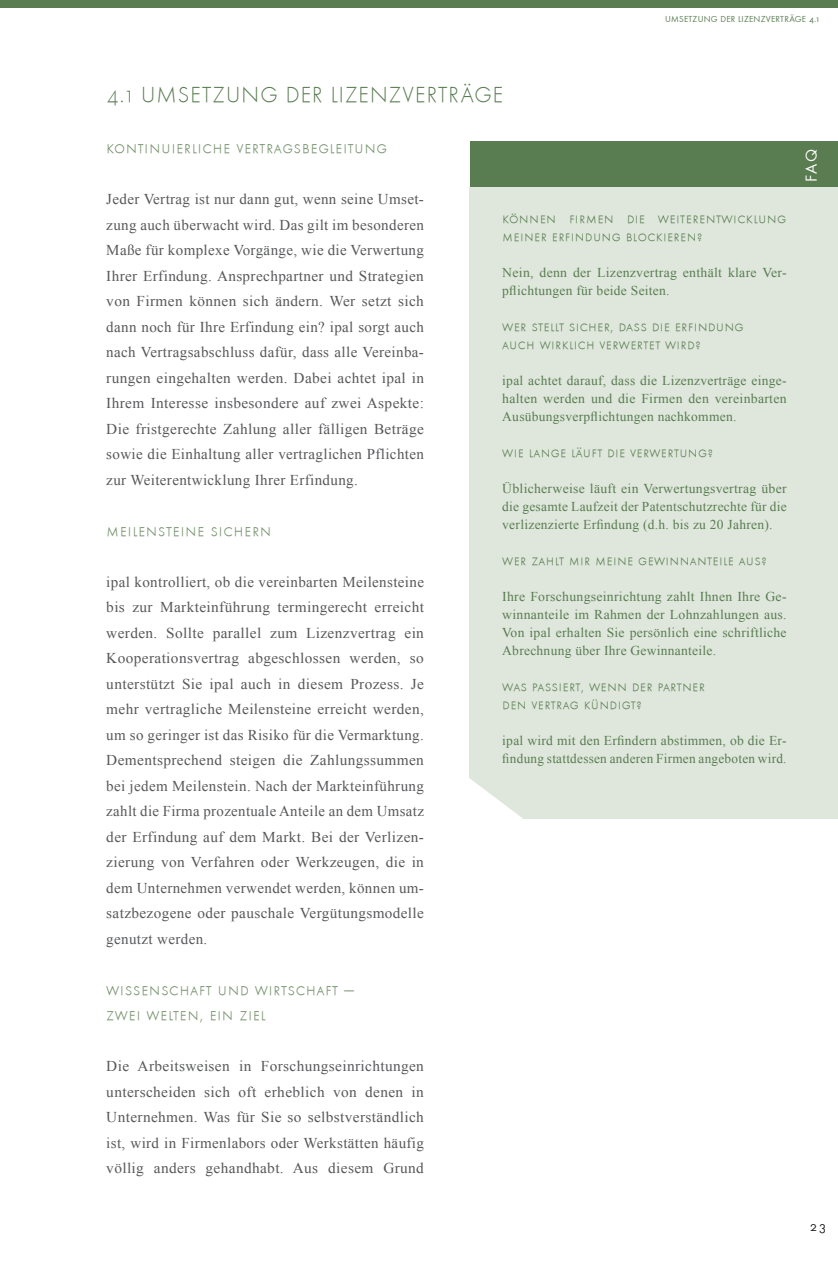
<style>
.page{position:relative;width:838px;height:1263px;background:#fff}
.page>*{position:absolute;margin:0;border:0;box-sizing:border-box;transform-origin:0 0}
.t1{font:300 22.5px "Function LH Sm Caps";letter-spacing:.05em;color:#597c51}
.t2{font:300 19.5px/25.5px "Function LH Sm Caps";letter-spacing:.025em;color:#74916b}
.t3{font:300 16.5px/18px "Function LH Sm Caps";letter-spacing:.02em;color:#597c51}
.t4{font:16.5px "Function Sm Caps";color:#fff}
.t5{font:15px/25.5px "Times New Roman";letter-spacing:.025em;color:#57585a;text-align:justify}
.t6{font:13.5px/18px "Times New Roman";letter-spacing:.02em;color:#597c51;text-align:justify}
.t7{font:13.5px "Function Sm Caps";color:#231f20}
.t8{font:9px "Function Sm Caps";letter-spacing:.025em;color:#597c51}
</style>
<div class="page">
<div style="left:0;top:0;width:838px;height:7px;background:#597c51"></div>
<div style="left:471px;top:142px;width:367px;height:45px;background:#597c51"></div>
<div style="left:469px;top:187px;width:369px;height:631px;background:#dfe7dc"></div>
<svg style="left:469px;top:778px;width:53px;height:40px"></svg>
<p class="t8" style="left:665px;top:14px;width:156px">UMSETZUNG DER LIZENZVERTRÄGE 4.1</p>
<h1 class="t1" style="left:107px;top:83px;width:398px">4.1 UMSETZUNG DER LIZENZVERTRÄGE</h1>
<h2 class="t2" style="left:106px;top:134px;width:282px">kontinuierliche vertragsbegleitung</h2>
<p class="t5" style="left:106px;top:186px;width:319px">Jeder Vertrag ist nur dann gut, wenn seine Umset&shy;zung auch überwacht wird. Das gilt im besonderen Maße für komplexe Vorgänge, wie die Verwertung Ihrer Erfindung. Ansprechpartner und Strategien von Firmen können sich ändern. Wer setzt sich dann noch für Ihre Erfindung ein? ipal sorgt auch nach Vertragsabschluss dafür, dass alle Vereinba&shy;rungen eingehalten werden. Dabei achtet ipal in Ihrem Interesse insbesondere auf zwei Aspekte:<br>Die fristgerechte Zahlung aller fälligen Beträge sowie die Einhaltung aller vertraglichen Pflichten zur Weiterentwicklung Ihrer Erfindung.</p>
<h2 class="t2" style="left:106px;top:517px;width:167px">meilensteine sichern</h2>
<p class="t3" style="left:502px;top:209px;width:286px">können firmen die weiterentwicklung meiner erfindung blockieren?</p>
<p class="t6" style="left:502px;top:263px;width:286px">Nein, denn der Lizenzvertrag enthält klare Ver&shy;pflichtungen für beide Seiten.</p>
<p class="t3" style="left:502px;top:317px;width:243px">wer stellt sicher, dass die erfindung auch wirklich verwertet wird?</p>
<p class="t6" style="left:502px;top:371px;width:286px">ipal achtet darauf, dass die Lizenzverträge einge&shy;halten werden und die Firmen den vereinbarten Ausübungsverpflichtungen nachkommen.</p>
<p class="t3" style="left:502px;top:443px;width:213px">wie lange läuft die verwertung?</p>
<p class="t6" style="left:502px;top:479px;width:286px">Üblicherweise läuft ein Verwertungsvertrag über die gesamte Laufzeit der Patentschutzrechte für die verlizenzierte Erfindung (d.h. bis zu 20 Jahren).</p>
<p class="t3" style="left:502px;top:551px;width:266px">wer zahlt mir meine gewinnanteile aus?</p>
<p class="t6" style="left:502px;top:587px;width:286px">Ihre Forschungseinrichtung zahlt Ihnen Ihre Ge&shy;winnanteile im Rahmen der Lohnzahlungen aus.<br>Von ipal erhalten Sie persönlich eine schriftliche Abrechnung über Ihre Gewinnanteile.</p>
<p class="t3" style="left:502px;top:677px;width:204px">was passiert, wenn der partner den vertrag kündigt?</p>
<p class="t6" style="left:502px;top:731px;width:286px">ipal wird mit den Erfindern abstimmen, ob die Er&shy;findung stattdessen anderen Firmen angeboten wird.</p>
<p class="t5" style="left:106px;top:569px;width:319px">ipal kontrolliert, ob die vereinbarten Meilensteine bis zur Markteinführung termingerecht erreicht werden. Sollte parallel zum Lizenzvertrag ein Kooperationsvertrag abgeschlossen werden, so unterstützt Sie ipal auch in diesem Prozess. Je mehr vertragliche Meilensteine erreicht werden, um so geringer ist das Risiko für die Vermarktung.<br>Dementsprechend steigen die Zahlungssummen bei jedem Meilenstein. Nach der Markteinführung zahlt die Firma prozentuale Anteile an dem Umsatz der Erfindung auf dem Markt. Bei der Verlizen&shy;zierung von Verfahren oder Werkzeugen, die in dem Unternehmen verwendet werden, können um&shy;satzbezogene oder pauschale Vergütungsmodelle genutzt werden.</p>
<h2 class="t2" style="left:106px;top:976px;width:249px">wissenschaft und wirtschaft — zwei welten, ein ziel</h2>
<p class="t5" style="left:106px;top:1053px;width:319px">Die Arbeitsweisen in Forschungseinrichtungen unterscheiden sich oft erheblich von denen in Unternehmen. Was für Sie so selbstverständlich ist, wird in Firmenlabors oder Werkstätten häufig völlig anders gehandhabt. Aus diesem Grund</p>
<p class="t4" style="left:802px;top:182px;width:34px;rotate:-90deg">FAQ</p>
<p class="t7" style="left:809px;top:1219px;width:18px">23</p>
</div>
